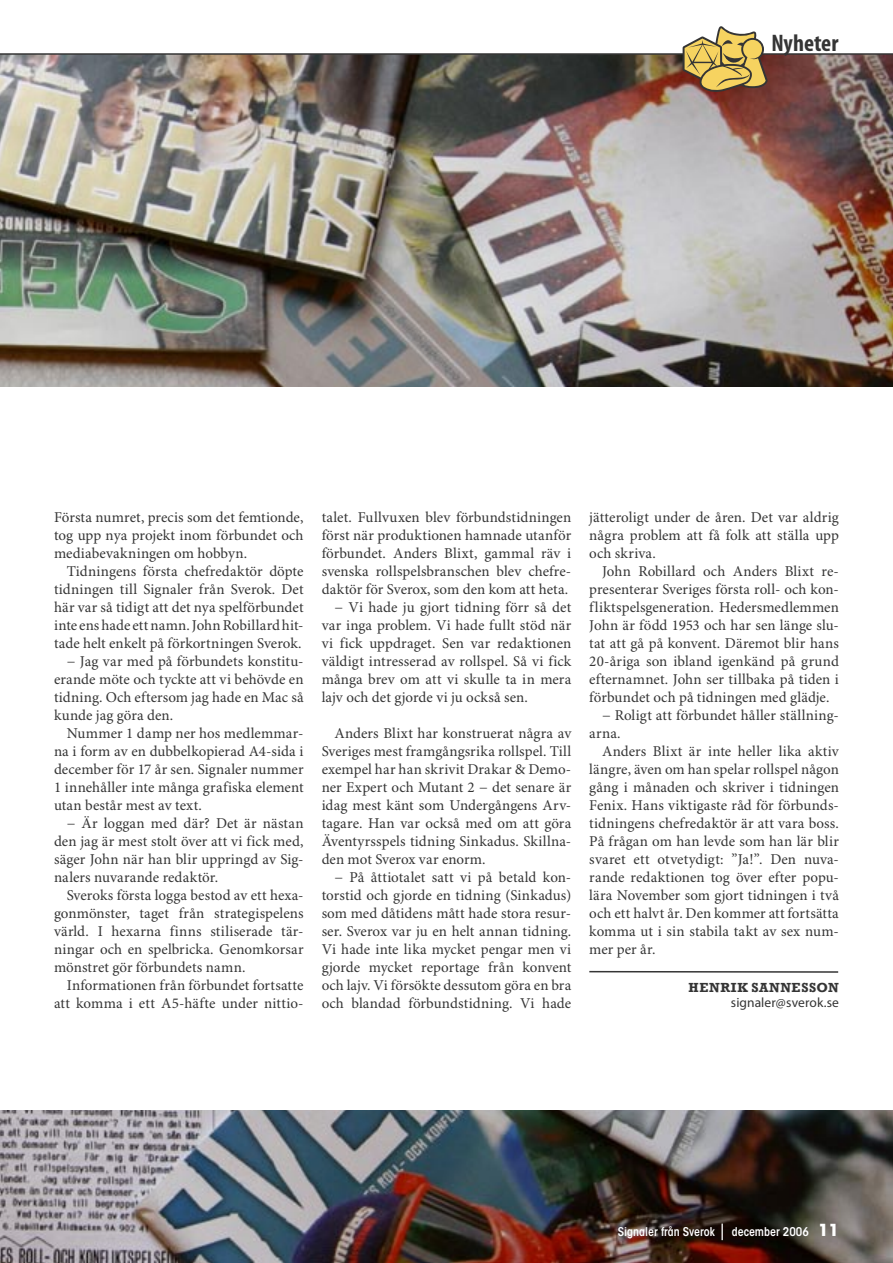
<style>
.page{position:relative;width:893px;height:1263px;background:#fff}
.page>*{position:absolute;margin:0;border:0;box-sizing:border-box;transform-origin:0 0}
.t1{font:700 condensed 24px "Myriad Pro";color:#353535}
.t2{font:15px/18px "Minion Pro";letter-spacing:.005em;color:#353535;text-align:justify}
.t3{font:13.5px "Myriad Pro";letter-spacing:.005em;color:#353535}
.t4{font:700 13.5px "Rockwell";letter-spacing:.045em;color:#353535}
.t5{font:600 condensed 12px "ITC Avant Garde Std";color:#fff}
.s1{font-weight:400;font-stretch:normal;font-size:16.5px}
.s2{font-weight:700;font-stretch:normal;font-size:16.5px}
</style>
<div class="page">
<img style="left:0;top:55px;width:893px;height:1208px">
<div style="left:0;top:387px;width:893px;height:723px;background:#fff"></div>
<hr style="left:0;top:53px;width:893px;height:2px;background:#353535">
<svg style="left:683px;top:26px;width:85px;height:66px"></svg>
<hr style="left:589px;top:971px;width:249px;height:2px;background:#353535">
<h1 class="t1" style="left:771px;top:30px;width:69px">Nyheter</h1>
<p class="t2" style="left:54px;top:509px;width:251px">Första numret, precis som det femtionde, tog upp nya projekt inom förbundet och mediabevakningen om hobbyn.</p>
<p class="t2" style="left:67px;top:563px;width:238px">Tidningens första chefredaktör döpte</p>
<p class="t2" style="left:54px;top:581px;width:251px">tidningen till Signaler från Sverok. Det</p>
<p class="t2" style="left:54px;top:599px;width:251px">här var så tidigt att det nya spelförbundet</p>
<p class="t2" style="left:54px;top:617px;width:251px">inte ens hade ett namn. John Robillard hit-</p>
<p class="t2" style="left:54px;top:635px;width:249px">tade helt enkelt på förkortningen Sverok.</p>
<p class="t2" style="left:67px;top:653px;width:238px">− Jag var med på förbundets konstitu-</p>
<p class="t2" style="left:54px;top:671px;width:251px">erande möte och tyckte att vi behövde en</p>
<p class="t2" style="left:54px;top:689px;width:251px">tidning. Och eftersom jag hade en Mac så</p>
<p class="t2" style="left:54px;top:707px;width:121px">kunde jag göra den.</p>
<p class="t2" style="left:67px;top:725px;width:238px">Nummer 1 damp ner hos medlemmar-</p>
<p class="t2" style="left:54px;top:743px;width:251px">na i form av en dubbelkopierad A4-sida i</p>
<p class="t2" style="left:54px;top:761px;width:251px">december för 17 år sen. Signaler nummer</p>
<p class="t2" style="left:54px;top:779px;width:251px">1 innehåller inte många grafiska element</p>
<p class="t2" style="left:54px;top:797px;width:149px">utan består mest av text.</p>
<p class="t2" style="left:67px;top:815px;width:238px">− Är loggan med där? Det är nästan</p>
<p class="t2" style="left:54px;top:833px;width:251px">den jag är mest stolt över att vi fick med,</p>
<p class="t2" style="left:54px;top:851px;width:251px">säger John när han blir uppringd av Sig-</p>
<p class="t2" style="left:54px;top:869px;width:166px">nalers nuvarande redaktör.</p>
<p class="t2" style="left:67px;top:887px;width:238px">Sveroks första logga bestod av ett hexa-</p>
<p class="t2" style="left:54px;top:905px;width:251px">gonmönster, taget från strategispelens</p>
<p class="t2" style="left:54px;top:923px;width:251px">värld. I hexarna finns stiliserade tär-</p>
<p class="t2" style="left:54px;top:941px;width:251px">ningar och en spelbricka. Genomkorsar</p>
<p class="t2" style="left:54px;top:959px;width:193px">mönstret gör förbundets namn.</p>
<p class="t2" style="left:67px;top:977px;width:238px">Informationen från förbundet fortsatte</p>
<p class="t2" style="left:54px;top:995px;width:251px">att komma i ett A5-häfte under nittio-</p>
<p class="t2" style="left:322px;top:509px;width:251px">talet. Fullvuxen blev förbundstidningen</p>
<p class="t2" style="left:322px;top:527px;width:251px">först när produktionen hamnade utanför</p>
<p class="t2" style="left:322px;top:545px;width:251px">förbundet. Anders Blixt, gammal räv i</p>
<p class="t2" style="left:322px;top:563px;width:251px">svenska rollspelsbranschen blev chefre-</p>
<p class="t2" style="left:322px;top:581px;width:248px">daktör för Sverox, som den kom att heta.</p>
<p class="t2" style="left:334px;top:599px;width:238px">− Vi hade ju gjort tidning förr så det</p>
<p class="t2" style="left:322px;top:617px;width:251px">var inga problem. Vi hade fullt stöd när</p>
<p class="t2" style="left:322px;top:635px;width:251px">vi fick uppdraget. Sen var redaktionen</p>
<p class="t2" style="left:322px;top:653px;width:251px">väldigt intresserad av rollspel. Så vi fick</p>
<p class="t2" style="left:322px;top:671px;width:251px">många brev om att vi skulle ta in mera</p>
<p class="t2" style="left:322px;top:689px;width:208px">lajv och det gjorde vi ju också sen.</p>
<p class="t2" style="left:322px;top:725px;width:251px;text-indent:13px">Anders Blixt har konstruerat några av Sveriges mest framgångsrika rollspel. Till exempel har han skrivit Drakar &amp; Demo&shy;ner Expert och Mutant 2 − det senare är idag mest känt som Undergångens Arv&shy;tagare. Han var också med om att göra Äventyrsspels tidning Sinkadus. Skillna&shy;den mot Sverox var enorm.</p>
<p class="t2" style="left:322px;top:869px;width:251px;text-indent:13px">− På åttiotalet satt vi på betald kon&shy;torstid och gjorde en tidning (Sinkadus) som med dåtidens mått hade stora resur&shy;ser. Sverox var ju en helt annan tidning.<br>Vi hade inte lika mycket pengar men vi gjorde mycket reportage från konvent och lajv. Vi försökte dessutom göra en bra och blandad förbundstidning. Vi hade</p>
<p class="t2" style="left:589px;top:509px;width:251px">jätteroligt under de åren. Det var aldrig några problem att få folk att ställa upp och skriva.</p>
<p class="t2" style="left:602px;top:563px;width:238px">John Robillard och Anders Blixt re-</p>
<p class="t2" style="left:589px;top:581px;width:251px">presenterar Sveriges första roll- och kon-</p>
<p class="t2" style="left:589px;top:599px;width:251px">fliktspelsgeneration. Hedersmedlemmen</p>
<p class="t2" style="left:589px;top:617px;width:251px">John är född 1953 och har sen länge slu-</p>
<p class="t2" style="left:589px;top:635px;width:251px">tat att gå på konvent. Däremot blir hans</p>
<p class="t2" style="left:589px;top:653px;width:251px">20-åriga son ibland igenkänd på grund</p>
<p class="t2" style="left:589px;top:671px;width:251px">efternamnet. John ser tillbaka på tiden i</p>
<p class="t2" style="left:589px;top:689px;width:242px">förbundet och på tidningen med glädje.</p>
<p class="t2" style="left:602px;top:707px;width:238px">− Roligt att förbundet håller ställning-</p>
<p class="t2" style="left:589px;top:725px;width:33px">arna.</p>
<p class="t2" style="left:602px;top:743px;width:238px">Anders Blixt är inte heller lika aktiv</p>
<p class="t2" style="left:589px;top:761px;width:251px">längre, även om han spelar rollspel någon</p>
<p class="t2" style="left:589px;top:779px;width:251px">gång i månaden och skriver i tidningen</p>
<p class="t2" style="left:589px;top:797px;width:251px">Fenix. Hans viktigaste råd för förbunds-</p>
<p class="t2" style="left:589px;top:815px;width:251px">tidningens chefredaktör är att vara boss.</p>
<p class="t2" style="left:589px;top:833px;width:251px">På frågan om han levde som han lär blir</p>
<p class="t2" style="left:589px;top:851px;width:251px">svaret ett otvetydigt: ”Ja!”. Den nuva-</p>
<p class="t2" style="left:589px;top:869px;width:251px">rande redaktionen tog över efter popu-</p>
<p class="t2" style="left:589px;top:887px;width:251px">lära November som gjort tidningen i två</p>
<p class="t2" style="left:589px;top:905px;width:251px">och ett halvt år. Den kommer att fortsätta</p>
<p class="t2" style="left:589px;top:923px;width:251px">komma ut i sin stabila takt av sex num-</p>
<p class="t2" style="left:589px;top:941px;width:68px">mer per år.</p>
<p class="t4" style="left:689px;top:979px;width:152px">HENRIK SANNESSON</p>
<p class="t3" style="left:731px;top:995px;width:109px">signaler@sverok.se</p>
<p class="t5" style="left:618px;top:1224px;width:223px">Signaler från Sverok <span class="s1">|</span> december 2006 <span class="s2">11</span></p>
</div>
